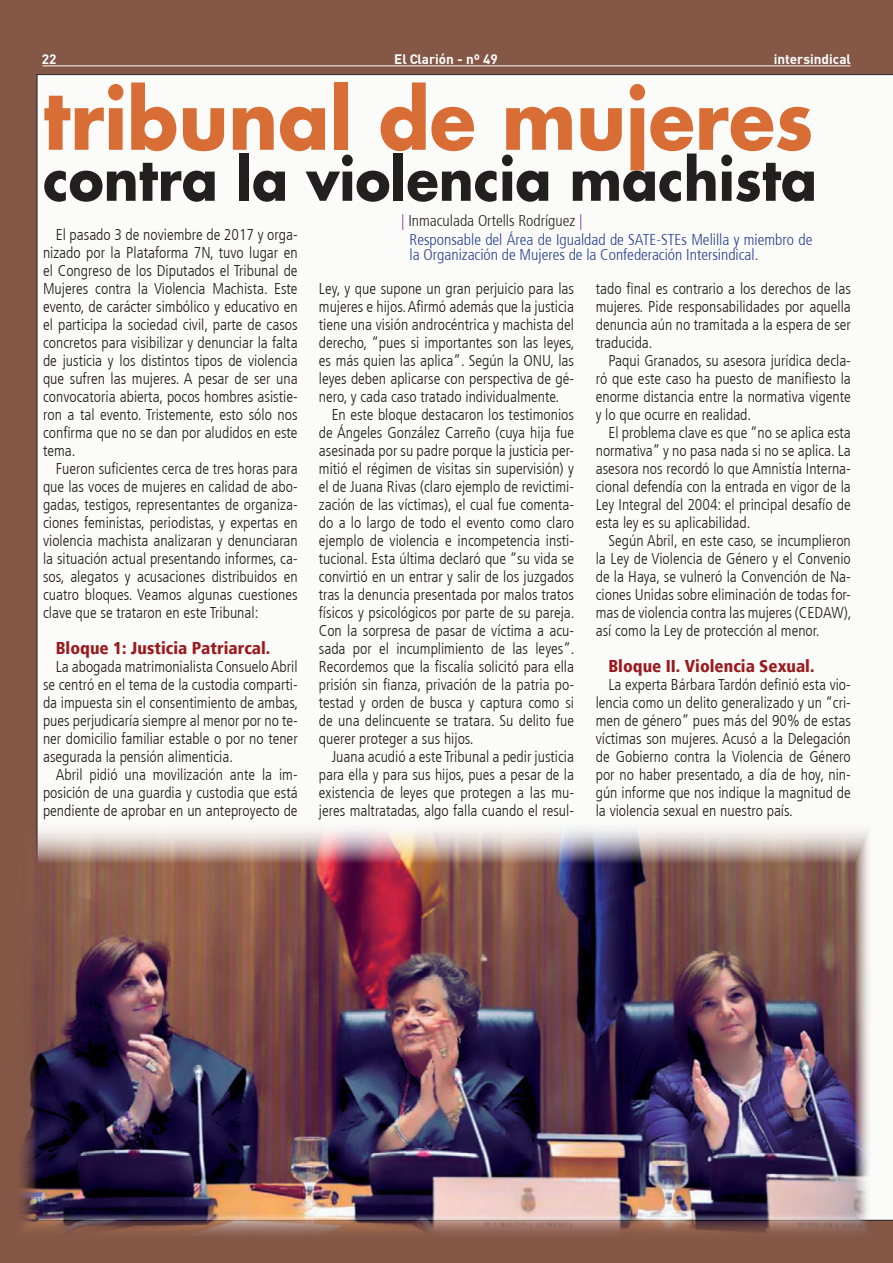
<style>
.page{position:relative;width:893px;height:1263px;background:#845747}
.page>*{position:absolute;margin:0;border:0;box-sizing:border-box;transform-origin:0 0}
.t1{font:700 81px "Futura";color:#d86e36;scale:.93 1}
.t2{font:700 57px "Futura";color:#231f20;scale:.93 1}
.t3{font:900 condensed 17.1px "Frutiger";color:#9a1b1e}
.t4{font:300 condensed 15.6px/18px "Frutiger LT Std";color:#231f20;text-align:justify}
.t5{font:300 condensed 15.6px/19.2px "Frutiger 47";color:#253f8e}
.t6{font:13.5px "DIN Bold";color:#fff}
.s1{color:#7d298e}
.s2{color:#231f20}
</style>
<div class="page">
<div style="left:37px;top:74px;width:856px;height:1146px;background:#fbfbfa"></div>
<img style="left:21px;top:820px;width:851px;height:415px">
<hr style="left:43px;top:66px;width:807px;height:1px;background:#fff">
<p class="t6" style="left:42px;top:50px;width:16px">22</p>
<p class="t6" style="left:394px;top:50px;width:105px">El Clarión - nº 49</p>
<p class="t6" style="left:774px;top:50px;width:79px">intersindical</p>
<h1 class="t1" style="left:43px;top:66px;width:830px">tribunal de mujeres</h1>
<h2 class="t2" style="left:43px;top:141px;width:834px">contra la violencia machista</h2>
<p class="t4" style="left:43px;top:226px;width:256px;text-indent:13px">El pasado 3 de noviembre de 2017 y orga&shy;nizado por la Plataforma 7N, tuvo lugar en el Congreso de los Diputados el Tribunal de Mujeres contra la Violencia Machista. Este evento, de carácter simbólico y educativo en el participa la sociedad civil, parte de casos concretos para visibilizar y denunciar la falta de justicia y los distintos tipos de violencia que sufren las mujeres. A pesar de ser una convocatoria abierta, pocos hombres asistie&shy;ron a tal evento. Tristemente, esto sólo nos confirma que no se dan por aludidos en este tema.</p>
<p class="t4" style="left:43px;top:460px;width:256px;text-indent:13px">Fueron suficientes cerca de tres horas para que las voces de mujeres en calidad de abo&shy;gadas, testigos, representantes de organiza&shy;ciones feministas, periodistas, y expertas en violencia machista analizaran y denunciaran la situación actual presentando informes, ca&shy;sos, alegatos y acusaciones distribuidos en cuatro bloques. Veamos algunas cuestiones clave que se trataron en este Tribunal:</p>
<p class="t3" style="left:56px;top:638px;width:216px">Bloque 1: Justicia Patriarcal.</p>
<p class="t4" style="left:43px;top:658px;width:257px;text-indent:13px">La abogada matrimonialista Consuelo Abril se centró en el tema de la custodia comparti&shy;da impuesta sin el consentimiento de ambas, pues perjudicaría siempre al menor por no te&shy;ner domicilio familiar estable o por no tener asegurada la pensión alimenticia.</p>
<p class="t4" style="left:43px;top:766px;width:256px;text-indent:13px">Abril pidió una movilización ante la im&shy;posición de una guardia y custodia que está pendiente de aprobar en un anteproyecto de</p>
<p class="t5" style="left:410px;top:211px;width:404px;text-indent:-9px"><span class="s1">|</span> <span class="s2">Inmaculada Ortells Rodríguez</span> <span class="s1">|<br></span>Responsable del Área de Igualdad de SATE-STEs Melilla y miembro de</p>
<p class="t5" style="left:410px;top:246px;width:350px">la Organización de Mujeres de la Confederación Intersindical.</p>
<p class="t4" style="left:319px;top:280px;width:257px">Ley, y que supone un gran perjuicio para las</p>
<p class="t4" style="left:319px;top:298px;width:257px">mujeres e hijos. Afirmó además que la justicia</p>
<p class="t4" style="left:319px;top:316px;width:257px">tiene una visión androcéntrica y machista del</p>
<p class="t4" style="left:319px;top:334px;width:257px">derecho, “pues si importantes son las leyes,</p>
<p class="t4" style="left:319px;top:352px;width:257px">es más quien las aplica”. Según la ONU, las</p>
<p class="t4" style="left:319px;top:370px;width:257px">leyes deben aplicarse con perspectiva de gé-</p>
<p class="t4" style="left:319px;top:388px;width:242px">nero, y cada caso tratado individualmente.</p>
<p class="t4" style="left:332px;top:406px;width:244px">En este bloque destacaron los testimonios</p>
<p class="t4" style="left:319px;top:424px;width:257px">de Ángeles González Carreño (cuya hija fue</p>
<p class="t4" style="left:319px;top:442px;width:257px">asesinada por su padre porque la justicia per-</p>
<p class="t4" style="left:319px;top:460px;width:257px">mitió el régimen de visitas sin supervisión) y</p>
<p class="t4" style="left:319px;top:478px;width:257px">el de Juana Rivas (claro ejemplo de revictimi-</p>
<p class="t4" style="left:319px;top:496px;width:257px">zación de las víctimas), el cual fue comenta-</p>
<p class="t4" style="left:319px;top:514px;width:257px">do a lo largo de todo el evento como claro</p>
<p class="t4" style="left:319px;top:532px;width:257px">ejemplo de violencia e incompetencia insti-</p>
<p class="t4" style="left:319px;top:550px;width:257px">tucional. Esta última declaró que “su vida se</p>
<p class="t4" style="left:319px;top:568px;width:257px">convirtió en un entrar y salir de los juzgados</p>
<p class="t4" style="left:319px;top:586px;width:257px">tras la denuncia presentada por malos tratos</p>
<p class="t4" style="left:319px;top:604px;width:257px">físicos y psicológicos por parte de su pareja.</p>
<p class="t4" style="left:319px;top:622px;width:257px">Con la sorpresa de pasar de víctima a acu-</p>
<p class="t4" style="left:319px;top:640px;width:257px">sada por el incumplimiento de las leyes”.</p>
<p class="t4" style="left:319px;top:658px;width:257px">Recordemos que la fiscalía solicitó para ella</p>
<p class="t4" style="left:319px;top:676px;width:257px">prisión sin fianza, privación de la patria po-</p>
<p class="t4" style="left:319px;top:694px;width:257px">testad y orden de busca y captura como si</p>
<p class="t4" style="left:319px;top:712px;width:257px">de una delincuente se tratara. Su delito fue</p>
<p class="t4" style="left:319px;top:730px;width:156px">querer proteger a sus hijos.</p>
<p class="t4" style="left:332px;top:748px;width:244px">Juana acudió a este Tribunal a pedir justicia</p>
<p class="t4" style="left:319px;top:766px;width:257px">para ella y para sus hijos, pues a pesar de la</p>
<p class="t4" style="left:319px;top:784px;width:257px">existencia de leyes que protegen a las mu-</p>
<p class="t4" style="left:319px;top:802px;width:257px">jeres maltratadas, algo falla cuando el resul-</p>
<p class="t4" style="left:596px;top:280px;width:257px">tado final es contrario a los derechos de las mujeres. Pide responsabilidades por aquella denuncia aún no tramitada a la espera de ser traducida.</p>
<p class="t4" style="left:596px;top:352px;width:257px;text-indent:13px">Paqui Granados, su asesora jurídica decla&shy;ró que este caso ha puesto de manifiesto la enorme distancia entre la normativa vigente y lo que ocurre en realidad.</p>
<p class="t4" style="left:596px;top:424px;width:257px;text-indent:13px">El problema clave es que “no se aplica esta normativa” y no pasa nada si no se aplica. La asesora nos recordó lo que Amnistía Interna&shy;cional defendía con la entrada en vigor de la Ley Integral del 2004: el principal desafío de esta ley es su aplicabilidad.</p>
<p class="t4" style="left:596px;top:532px;width:257px;text-indent:13px">Según Abril, en este caso, se incumplieron la Ley de Violencia de Género y el Convenio de la Haya, se vulneró la Convención de Na&shy;ciones Unidas sobre eliminación de todas for&shy;mas de violencia contra las mujeres (CEDAW), así como la Ley de protección al menor.</p>
<p class="t3" style="left:608px;top:656px;width:207px">Bloque II. Violencia Sexual.</p>
<p class="t4" style="left:596px;top:676px;width:257px;text-indent:13px">La experta Bárbara Tardón definió esta vio&shy;lencia como un delito generalizado y un “cri&shy;men de género” pues más del 90% de estas víctimas son mujeres. Acusó a la Delegación de Gobierno contra la Violencia de Género por no haber presentado, a día de hoy, nin&shy;gún informe que nos indique la magnitud de la violencia sexual en nuestro país.</p>
</div>
